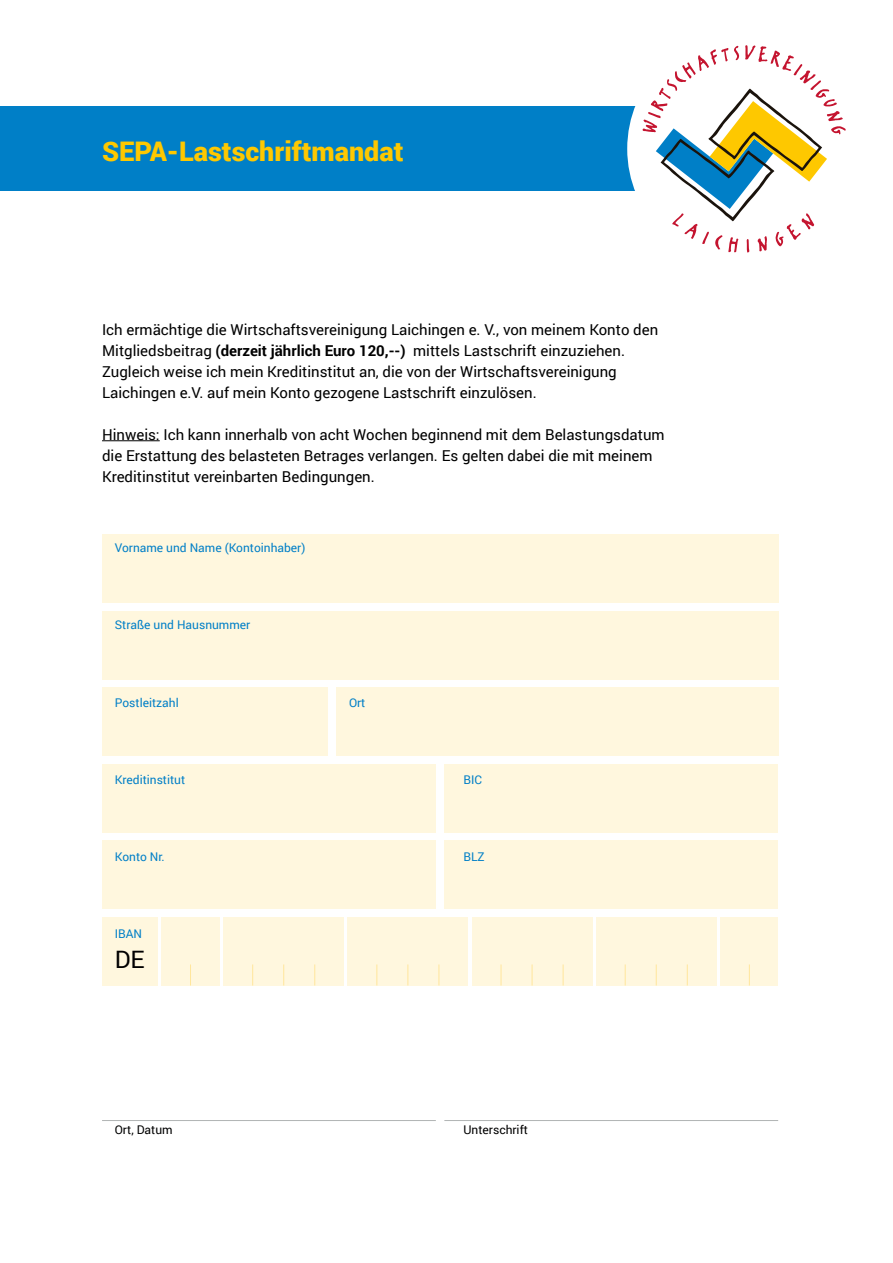
<style>
.page{position:relative;width:893px;height:1263px;background:#fff}
.page>*{position:absolute;margin:0;border:0;box-sizing:border-box;transform-origin:0 0}
.t1{font:900 27px "Roboto";color:#fec800}
.t2{font:24px "Roboto";color:#000}
.t3{font:15px/21px "Roboto";color:#000}
.t4{font:12px "Roboto";color:#007fc7}
.t5{font:12px "Roboto";color:#000}
.s1{font-weight:700}
</style>
<div class="page">
<div style="left:224px;top:917px;width:120px;height:68px;background:#fff7de"></div>
<div style="left:444px;top:841px;width:334px;height:68px;background:#fff7de"></div>
<div style="left:102px;top:535px;width:676px;height:68px;background:#fff7de"></div>
<div style="left:102px;top:611px;width:676px;height:68px;background:#fff7de"></div>
<div style="left:102px;top:688px;width:225px;height:68px;background:#fff7de"></div>
<div style="left:102px;top:764px;width:334px;height:68px;background:#fff7de"></div>
<div style="left:102px;top:841px;width:334px;height:68px;background:#fff7de"></div>
<div style="left:102px;top:917px;width:55px;height:68px;background:#fff7de"></div>
<div style="left:162px;top:917px;width:58px;height:68px;background:#fff7de"></div>
<div style="left:348px;top:917px;width:120px;height:68px;background:#fff7de"></div>
<div style="left:472px;top:917px;width:120px;height:68px;background:#fff7de"></div>
<div style="left:596px;top:917px;width:120px;height:68px;background:#fff7de"></div>
<div style="left:720px;top:917px;width:58px;height:68px;background:#fff7de"></div>
<div style="left:0;top:106px;width:660px;height:85px;background:#007fc7"></div>
<div style="left:627px;top:32px;width:234px;height:234px;background:#fff;border-radius:50%"></div>
<svg style="left:642px;top:45px;width:204px;height:208px"></svg>
<hr style="left:444px;top:1120px;width:334px;height:1px;background:#b1b4b4">
<hr style="left:102px;top:1120px;width:334px;height:1px;background:#b1b4b4">
<svg style="left:190px;top:964px;width:1px;height:21px"></svg>
<svg style="left:252px;top:964px;width:1px;height:21px"></svg>
<svg style="left:283px;top:964px;width:1px;height:21px"></svg>
<svg style="left:314px;top:964px;width:1px;height:21px"></svg>
<svg style="left:376px;top:964px;width:1px;height:21px"></svg>
<svg style="left:407px;top:964px;width:1px;height:21px"></svg>
<svg style="left:439px;top:964px;width:1px;height:21px"></svg>
<svg style="left:501px;top:964px;width:1px;height:21px"></svg>
<svg style="left:532px;top:964px;width:1px;height:21px"></svg>
<svg style="left:563px;top:964px;width:1px;height:21px"></svg>
<svg style="left:625px;top:964px;width:1px;height:21px"></svg>
<svg style="left:656px;top:964px;width:1px;height:21px"></svg>
<svg style="left:687px;top:964px;width:1px;height:21px"></svg>
<svg style="left:749px;top:964px;width:1px;height:21px"></svg>
<div style="left:336px;top:688px;width:442px;height:68px;background:#fff7de"></div>
<div style="left:444px;top:764px;width:334px;height:68px;background:#fff7de"></div>
<hr style="left:102px;top:440px;width:58px;height:1px;background:#000">
<h1 class="t1" style="left:102px;top:132px;width:303px">SEPA-Lastschriftmandat</h1>
<p class="t3" style="left:102px;top:318px;width:558px">Ich ermächtige die Wirtschaftsvereinigung Laichingen e. V., von meinem Konto den Mitgliedsbeitrag <span class="s1">(derzeit jährlich Euro 120,--)</span> mittels Lastschrift einzuziehen.<br>Zugleich weise ich mein Kreditinstitut an, die von der Wirtschaftsvereinigung Laichingen e.V. auf mein Konto gezogene Lastschrift einzulösen.</p>
<p class="t3" style="left:102px;top:423px;width:564px">Hinweis: Ich kann innerhalb von acht Wochen beginnend mit dem Belastungsdatum die Erstattung des belasteten Betrages verlangen. Es gelten dabei die mit meinem<br>Kreditinstitut vereinbarten Bedingungen.</p>
<p class="t4" style="left:115px;top:539px;width:192px">Vorname und Name (Kontoinhaber)</p>
<p class="t4" style="left:115px;top:617px;width:137px">Straße und Hausnummer</p>
<p class="t4" style="left:115px;top:694px;width:65px">Postleitzahl</p>
<p class="t4" style="left:349px;top:694px;width:18px">Ort</p>
<p class="t4" style="left:115px;top:771px;width:72px">Kreditinstitut</p>
<p class="t4" style="left:463px;top:771px;width:20px">BIC</p>
<p class="t4" style="left:115px;top:848px;width:52px">Konto Nr.</p>
<p class="t4" style="left:463px;top:848px;width:23px">BLZ</p>
<p class="t4" style="left:115px;top:926px;width:29px">IBAN</p>
<h2 class="t2" style="left:115px;top:943px;width:31px">DE</h2>
<p class="t5" style="left:115px;top:1121px;width:59px">Ort, Datum</p>
<p class="t5" style="left:463px;top:1121px;width:66px">Unterschrift</p>
</div>
